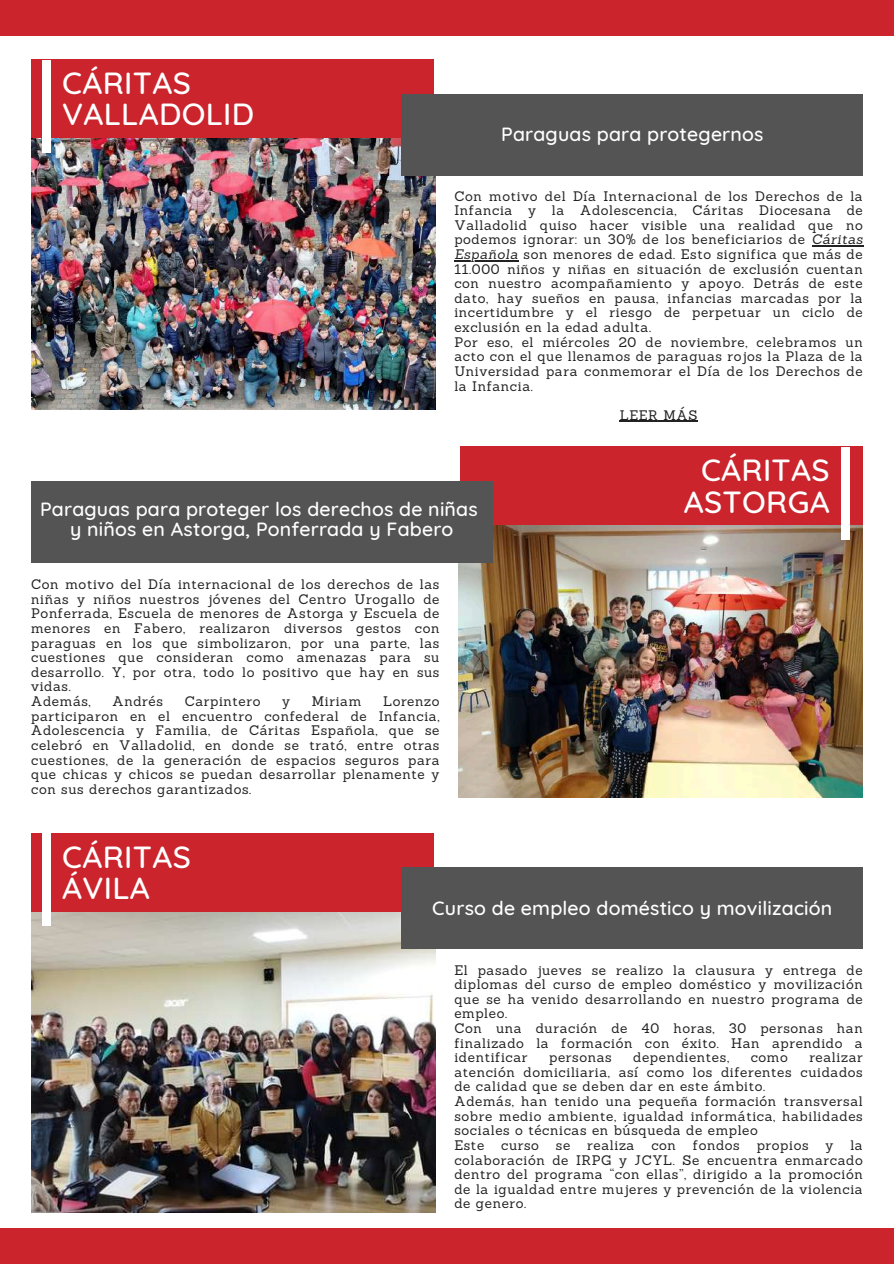
<style>
.page{position:relative;width:894px;height:1264px;background:#fff}
.page>*{position:absolute;margin:0;border:0;box-sizing:border-box;transform-origin:0 0}
.t1{font:500 31.2px/31.5px "Quicksand";letter-spacing:.01em;color:#fff}
.t2{font:500 19.5px "Quicksand";letter-spacing:.01em;color:#fff}
.t3{font:13.5px/14.5px "Sanchez";letter-spacing:.045em;color:#222}
.s1{font-style:italic}
</style>
<div class="page">
<div style="left:0;top:1228px;width:893px;height:35px;background:#cb242c"></div>
<div style="left:0;top:0;width:893px;height:36px;background:#cb242c"></div>
<img style="left:458px;top:524px;width:404px;height:273px">
<img style="left:31px;top:137px;width:404px;height:272px">
<div style="left:31px;top:60px;width:403px;height:77px;background:#cb242c"></div>
<div style="left:42px;top:60px;width:9px;height:92px;background:#fff"></div>
<div style="left:401px;top:94px;width:461px;height:81px;background:#545454"></div>
<hr style="left:811px;top:245px;width:52px;height:2px;background:#222">
<hr style="left:454px;top:260px;width:64px;height:1px;background:#222">
<hr style="left:619px;top:421px;width:78px;height:1px;background:#222">
<div style="left:459px;top:447px;width:403px;height:77px;background:#cb242c"></div>
<div style="left:841px;top:447px;width:8px;height:92px;background:#fff"></div>
<div style="left:31px;top:481px;width:461px;height:82px;background:#545454"></div>
<img style="left:31px;top:911px;width:404px;height:301px">
<div style="left:31px;top:833px;width:403px;height:78px;background:#cb242c"></div>
<div style="left:42px;top:833px;width:9px;height:93px;background:#fff"></div>
<div style="left:401px;top:867px;width:461px;height:82px;background:#545454"></div>
<h1 class="t1" style="left:62px;top:66px;width:193px">CÁRITAS<br>VALLADOLID</h1>
<h2 class="t2" style="left:501px;top:121px;width:264px">Paraguas para protegernos</h2>
<p class="t3" style="left:454px;top:188px;width:410px">Con motivo del Día Internacional de los Derechos de la Infancia y la Adolescencia, Cáritas Diocesana de Valladolid quiso hacer visible una realidad que no podemos ignorar: un 30% de los beneficiarios de <span class="s1">Cáritas Española</span> son menores de edad. Esto significa que más de 11.000 niños y niñas en situación de exclusión cuentan con nuestro acompañamiento y apoyo. Detrás de este dato, hay sueños en pausa, infancias marcadas por la incertidumbre y el riesgo de perpetuar un ciclo de exclusión en la edad adulta.<br>Por eso, el miércoles 20 de noviembre, celebramos un acto con el que llenamos de paraguas rojos la Plaza de la Universidad para conmemorar el Día de los Derechos de la Infancia.</p>
<p class="t3" style="left:619px;top:407px;width:79px">LEER MÁS</p>
<h1 class="t1" style="left:700px;top:453px;width:130px">CÁRITAS</h1>
<h2 class="t2" style="left:40px;top:497px;width:439px">Paraguas para proteger los derechos de niñas</h2>
<h1 class="t1" style="left:683px;top:485px;width:147px">ASTORGA</h1>
<h2 class="t2" style="left:70px;top:516px;width:385px">y niños en Astorga, Ponferrada y Fabero</h2>
<p class="t3" style="left:31px;top:577px;width:410px">Con motivo del Día internacional de los derechos de las niñas y niños nuestros jóvenes del Centro Urogallo de Ponferrada, Escuela de menores de Astorga y Escuela de menores en Fabero, realizaron diversos gestos con paraguas en los que simbolizaron, por una parte, las cuestiones que consideran como amenazas para su desarrollo. Y, por otra, todo lo positivo que hay en sus vidas.<br>Además,</p>
<p class="t3" style="left:112px;top:694px;width:52px">Andrés</p>
<p class="t3" style="left:185px;top:694px;width:77px">Carpintero</p>
<p class="t3" style="left:282px;top:694px;width:9px">y</p>
<p class="t3" style="left:312px;top:694px;width:51px">Miriam</p>
<p class="t3" style="left:31px;top:694px;width:410px;text-align:justify;text-indent:352px">Lorenzo participaron en el encuentro confederal de Infancia, Adolescencia y Familia, de Cáritas Española, que se celebró en Valladolid, en donde se trató, entre otras cuestiones, de la generación de espacios seguros para que chicas y chicos se puedan desarrollar plenamente y con sus derechos garantizados.</p>
<h1 class="t1" style="left:62px;top:840px;width:130px">CÁRITAS<br>ÁVILA</h1>
<h2 class="t2" style="left:432px;top:895px;width:401px">Curso de empleo doméstico y movilización</h2>
<p class="t3" style="left:454px;top:962px;width:410px">El pasado jueves se realizo la clausura y entrega de diplomas del curso de empleo doméstico y movilización que se ha venido desarrollando en nuestro programa de empleo.<br>Con una duración de 40 horas, 30 personas han finalizado la formación con éxito. Han aprendido a identificar</p>
<p class="t3" style="left:454px;top:1050px;width:410px;text-indent:355px">realizar atención domiciliaria, así como los diferentes cuidados de calidad que se deben dar en este ámbito.<br>Además, han tenido una pequeña formación transversal sobre medio ambiente, igualdad informática, habilidades sociales o técnicas en búsqueda de empleo<br>Este</p>
<p class="t3" style="left:549px;top:1050px;width:64px">personas</p>
<p class="t3" style="left:633px;top:1050px;width:97px">dependientes,</p>
<p class="t3" style="left:750px;top:1050px;width:39px">como</p>
<p class="t3" style="left:501px;top:1137px;width:39px">curso</p>
<p class="t3" style="left:556px;top:1137px;width:16px">se</p>
<p class="t3" style="left:587px;top:1137px;width:49px">realiza</p>
<p class="t3" style="left:651px;top:1137px;width:26px">con</p>
<p class="t3" style="left:692px;top:1137px;width:48px">fondos</p>
<p class="t3" style="left:756px;top:1137px;width:53px">propios</p>
<p class="t3" style="left:825px;top:1137px;width:9px">y</p>
<p class="t3" style="left:454px;top:1137px;width:410px;text-align:justify;text-indent:396px">la colaboración de IRPG y JCYL. Se encuentra enmarcado dentro del programa “con ellas”, dirigido a la promoción de la igualdad entre mujeres y prevención de la violencia de genero.</p>
</div>
